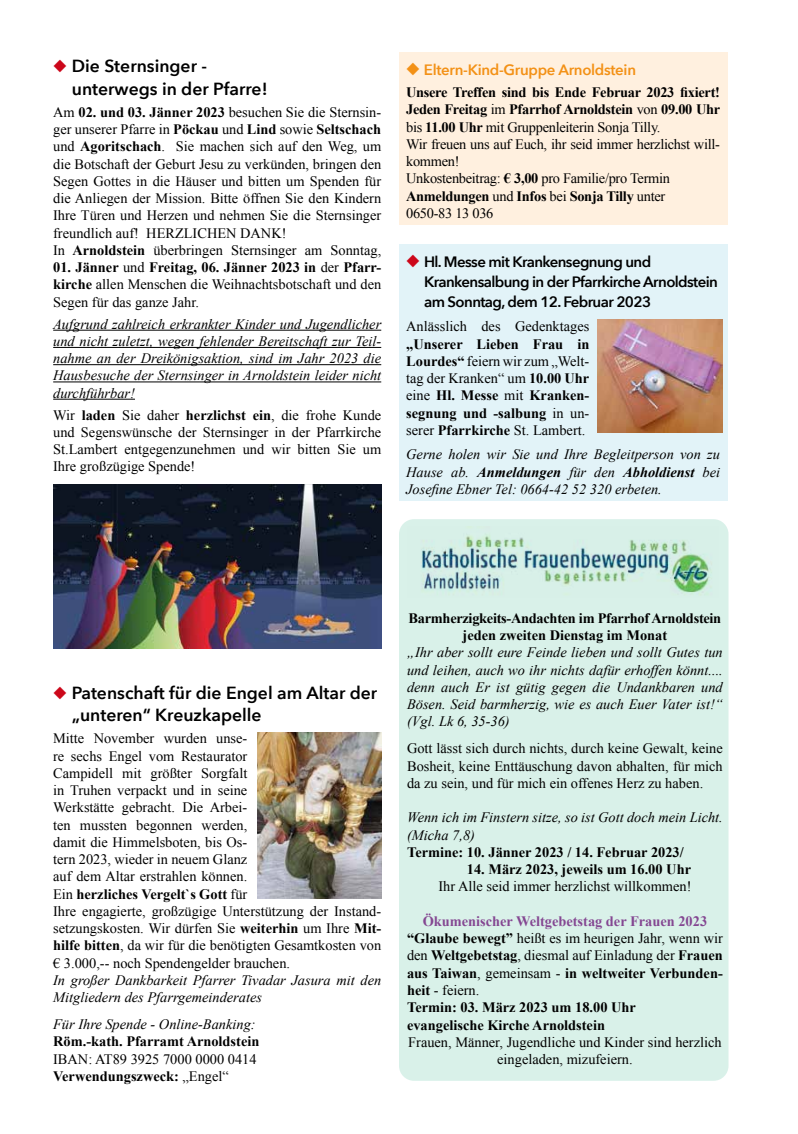
<style>
.page{position:relative;width:798px;height:1134px;background:#fff}
.page>*{position:absolute;margin:0;border:0;box-sizing:border-box;transform-origin:0 0}
.t1{font:600 17.5px/22.5px "Avenir Next";color:#000}
.t2{font:600 15px/20px "Avenir Next";letter-spacing:-.04em;color:#000}
.t3{font:600 15px "Avenir Next";letter-spacing:-.02em;color:#f39116}
.t4{font:14.38px/17.2px "Times New Roman";color:#000}
.t5{font:italic 14.38px/17.2px "Times New Roman";color:#000;text-align:justify}
.t6{font:700 14.38px/17.2px "Times New Roman";color:#000;text-align:justify}
.t7{font:14.38px/17.2px "Times New Roman";letter-spacing:-.02em;color:#000}
.t8{font:700 14.38px/17.2px "Times New Roman";letter-spacing:-.02em;color:#000;text-align:center}
.s1{color:#cc071a}
.s2{font-weight:700}
.s3{font-weight:400}
.s4{color:#844792}
</style>
<div class="page">
<hr style="left:53px;top:330px;width:328px;height:1px;background:#000">
<hr style="left:53px;top:347px;width:328px;height:1px;background:#000">
<hr style="left:53px;top:364px;width:328px;height:1px;background:#000">
<hr style="left:53px;top:382px;width:328px;height:1px;background:#000">
<hr style="left:53px;top:399px;width:82px;height:1px;background:#000">
<img style="left:53px;top:485px;width:328px;height:164px">
<div style="left:399px;top:244px;width:328px;height:257px;background:#e2f3f8"></div>
<img style="left:257px;top:732px;width:124px;height:166px">
<div style="left:399px;top:53px;width:327px;height:172px;background:#fff0df"></div>
<img style="left:597px;top:320px;width:124px;height:113px">
<div style="left:399px;top:519px;width:329px;height:562px;background:#d9f1e9;border-radius:15px"></div>
<img style="left:421px;top:526px;width:291px;height:69px">
<p class="t1" style="left:72px;top:54px;width:197px;text-indent:-19px"><span class="s1">◆</span> Die Sternsinger - unterwegs in der Pfarre!</p>
<p class="t4" style="left:53px;top:103px;width:329px">Am <span class="s2">02. und 03. Jänner 2023</span> besuchen Sie die Sternsin&shy;ger unserer Pfarre in <span class="s2">Pöckau</span> und <span class="s2">Lind</span> sowie <span class="s2">Seltschach </span>und <span class="s2">Agoritschach</span>. Sie machen sich auf den Weg, um die Botschaft der Geburt Jesu zu verkünden, bringen den Segen Gottes in die Häuser und bitten um Spenden für die Anliegen der Mission. Bitte öffnen Sie den Kindern Ihre Türen und Herzen und nehmen Sie die Sternsinger freundlich auf! HERZLICHEN DANK!<br>In <span class="s2">Arnoldstein</span> überbringen Sternsinger am Sonntag,</p>
<p class="t4" style="left:53px;top:258px;width:329px;text-align:justify"><span class="s2">01. Jänner</span> und <span class="s2">Freitag, 06. Jänner 2023 in</span> der <span class="s2">Pfarr&shy;kirche</span> allen Menschen die Weihnachtsbotschaft und den Segen für das ganze Jahr.</p>
<p class="t5" style="left:53px;top:315px;width:329px">Aufgrund zahlreich erkrankter Kinder und Jugendlicher und nicht zuletzt, wegen fehlender Bereitschaft zur Teil&shy;nahme an der Dreikönigsaktion, sind im Jahr 2023 die Hausbesuche der Sternsinger in Arnoldstein leider nicht durchführbar!</p>
<p class="t4" style="left:53px;top:406px;width:329px;text-align:justify">Wir <span class="s2">laden</span> Sie daher <span class="s2">herzlichst ein</span>, die frohe Kunde und Segenswünsche der Sternsinger in der Pfarrkirche St.Lambert entgegenzunehmen und wir bitten Sie um Ihre großzügige Spende!</p>
<p class="t3" style="left:406px;top:57px;width:231px">◆ Eltern-Kind-Gruppe Arnoldstein</p>
<p class="t7" style="left:406px;top:83px;width:315px"><span class="s2">Unsere Treffen sind bis Ende Februar 2023 fixiert!<br>Jeden Freitag</span> im <span class="s2">Pfarrhof Arnoldstein</span> von <span class="s2">09.00 Uhr </span>bis <span class="s2">11.00 Uhr</span> mit Gruppenleiterin Sonja Tilly.<br>Wir freuen uns auf Euch, ihr seid immer herzlichst will&shy;kommen!<br>Unkostenbeitrag: <span class="s2">€ 3,00</span> pro Familie/pro Termin <span class="s2">Anmeldungen</span> und <span class="s2">Infos</span> bei <span class="s2">Sonja Tilly</span> unter<br>0650-83 13 036</p>
<p class="t2" style="left:424px;top:251px;width:295px;text-indent:-18px"><span class="s1">◆</span> Hl. Messe mit Krankensegnung und<br>Krankensalbung in der Pfarrkirche Arnoldstein am Sonntag, dem 12. Februar 2023</p>
<p class="t4" style="left:406px;top:318px;width:184px">Anlässlich des Gedenktages</p>
<p class="t6" style="left:406px;top:335px;width:184px">„Unserer Lieben Frau in Lourdes“ <span class="s3">feiern wir zum „Welt&shy;tag der Kranken“ um</span> 10.00 Uhr <span class="s3">eine</span> Hl. Messe <span class="s3">mit</span> Kranken&shy;segnung und -salbung <span class="s3">in un&shy;serer</span> Pfarrkirche <span class="s3">St. Lambert.</span></p>
<p class="t5" style="left:406px;top:446px;width:315px">Gerne holen wir Sie und Ihre Begleitperson von zu Hause ab. <span class="s2">Anmeldungen</span> für den <span class="s2">Abholdienst</span> bei Josefine Ebner Tel: 0664-42 52 320 erbeten.</p>
<p class="t1" style="left:72px;top:681px;width:307px;text-indent:-19px"><span class="s1">◆</span> Patenschaft für die Engel am Altar der „unteren“ Kreuzkapelle</p>
<p class="t4" style="left:53px;top:730px;width:329px">Mitte November wurden unse-<br>re sechs Engel vom Restaurator<br>Campidell mit größter Sorgfalt<br>in Truhen verpackt und in seine<br>Werkstätte gebracht. Die Arbei-<br>ten mussten begonnen werden,<br>damit die Himmelsboten, bis Os-<br>tern 2023, wieder in neuem Glanz<br>auf dem Altar erstrahlen können.<br>Ein <span class="s2">herzliches Vergelt`s Gott</span> für<br>Ihre engagierte, großzügige Unterstützung der Instand&shy;setzungskosten. Wir dürfen Sie <span class="s2">weiterhin</span> um Ihre <span class="s2">Mit&shy;hilfe bitten</span>, da wir für die benötigten Gesamtkosten von € 3.000,-- noch Spendengelder brauchen.</p>
<p class="t5" style="left:53px;top:971px;width:329px">In großer Dankbarkeit Pfarrer Tivadar Jasura mit den<br>Mitgliedern des Pfarrgemeinderates</p>
<p class="t5" style="left:53px;top:1015px;width:204px">Für Ihre Spende - Online-Banking:</p>
<p class="t6" style="left:53px;top:1032px;width:208px">Röm.-kath. Pfarramt Arnoldstein</p>
<p class="t4" style="left:53px;top:1050px;width:205px">IBAN: AT89 3925 7000 0000 0414<br><span class="s2">Verwendungszweck:</span> „Engel“</p>
<p class="t8" style="left:408px;top:609px;width:314px">Barmherzigkeits-Andachten im Pfarrhof Arnoldstein jeden zweiten Dienstag im Monat</p>
<p class="t5" style="left:407px;top:644px;width:317px">„Ihr aber sollt eure Feinde lieben und sollt Gutes tun und leihen, auch wo ihr nichts dafür erhoffen könnt.... denn auch Er ist gütig gegen die Undankbaren und Bösen. Seid barmherzig, wie es auch Euer Vater ist!“ (Vgl. Lk 6, 35-36)</p>
<p class="t4" style="left:407px;top:740px;width:317px;text-align:justify">Gott lässt sich durch nichts, durch keine Gewalt, keine Bosheit, keine Enttäuschung davon abhalten, für mich da zu sein, und für mich ein offenes Herz zu haben.</p>
<p class="t5" style="left:407px;top:809px;width:317px">Wenn ich im Finstern sitze, so ist Gott doch mein Licht. (Micha 7,8)</p>
<p class="t6" style="left:407px;top:843px;width:278px">Termine: 10. Jänner 2023 / 14. Februar 2023/</p>
<p class="t6" style="left:466px;top:860px;width:225px">14. März 2023, jeweils um 16.00 Uhr</p>
<p class="t4" style="left:438px;top:878px;width:254px">Ihr Alle seid immer herzlichst willkommen!</p>
<p class="t6" style="left:407px;top:912px;width:317px;text-align:left;text-indent:16px"><span class="s4">Ökumenischer Weltgebetstag der Frauen 2023 </span>“Glaube bewegt” <span class="s3">heißt es im heurigen Jahr, wenn wir den</span> Weltgebetstag<span class="s3">, diesmal auf Einladung der</span> Frauen aus Taiwan<span class="s3">, gemeinsam -</span> in weltweiter Verbunden&shy;heit <span class="s3">- feiern.<br></span>Termin: 03. März 2023 um 18.00 Uhr<br>evangelische Kirche Arnoldstein</p>
<p class="t4" style="left:408px;top:1033px;width:315px;text-align:center">Frauen, Männer, Jugendliche und Kinder sind herzlich eingeladen, mizufeiern.</p>
</div>
